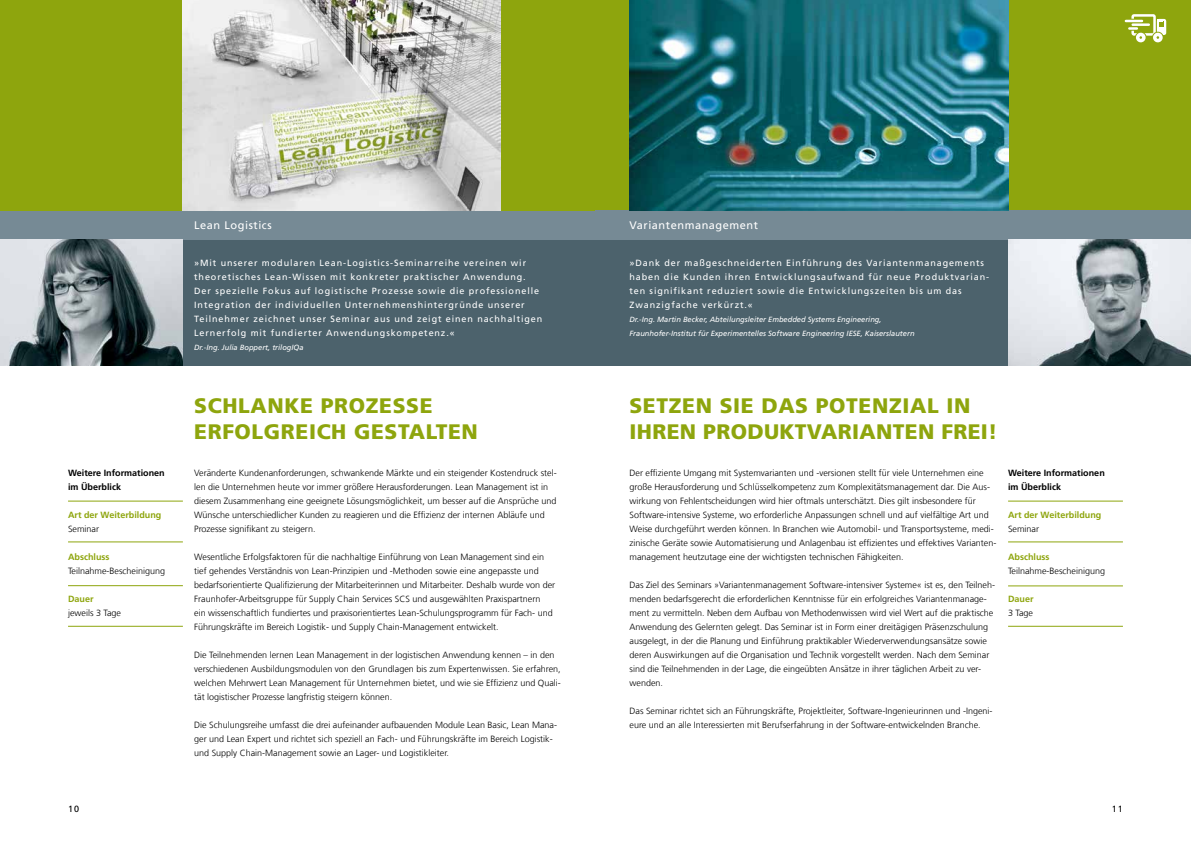
<style>
.page{position:relative;width:1191px;height:842px;background:#fff}
.page>*{position:absolute;margin:0;border:0;box-sizing:border-box;transform-origin:0 0}
.t1{font:900 21px/26px "Frutiger LT Com";letter-spacing:.03em;color:#8ea50d}
.t2{font:11px "Frutiger LT Com";letter-spacing:.05em;color:#fff}
.t3{font:300 9px/14px "Frutiger LT Com";color:#000}
.t4{font:9px/14px "Frutiger LT Com";letter-spacing:.1em;color:#fff}
.t5{font:700 9px "Frutiger LT Com";color:#8ea50d}
.t6{font:700 9px/14px "Frutiger LT Com";color:#000}
.t7{font:9px "Frutiger LT Com";color:#000}
.t8{font:italic 7.5px/14px "Frutiger LT Com";color:#fff}
</style>
<div class="page">
<div style="left:0;top:210px;width:595px;height:156px;background:#4c626c"></div>
<div style="left:0;top:210px;width:595px;height:30px;background:#768a95"></div>
<div style="left:0;top:0;width:595px;height:210px;background:#8ea50d"></div>
<img style="left:183px;top:0;width:317px;height:210px">
<hr style="left:68px;top:626px;width:115px;height:1px;background:#8ea50d">
<hr style="left:68px;top:501px;width:115px;height:1px;background:#8ea50d">
<hr style="left:68px;top:542px;width:115px;height:1px;background:#8ea50d">
<hr style="left:68px;top:585px;width:115px;height:1px;background:#8ea50d">
<img style="left:0;top:240px;width:183px;height:126px">
<div style="left:595px;top:210px;width:596px;height:156px;background:#4c626c"></div>
<div style="left:595px;top:0;width:596px;height:210px;background:#8ea50d"></div>
<div style="left:595px;top:210px;width:596px;height:30px;background:#768a95"></div>
<svg style="left:1156px;top:19px;width:10px;height:16px"></svg>
<div style="left:1131px;top:14px;width:24px;height:22px;border:2px solid #fff"></div>
<svg style="left:1125px;top:19px;width:16px;height:1px"></svg>
<div style="left:1135px;top:32px;width:11px;height:11px;border:6px solid #8ea50d;border-radius:50%"></div>
<div style="left:1152px;top:32px;width:11px;height:11px;border:6px solid #8ea50d;border-radius:50%"></div>
<hr style="left:1132px;top:23px;width:16px;height:3px;background:#fff">
<svg style="left:1125px;top:20px;width:17px;height:10px"></svg>
<div style="left:1136px;top:33px;width:9px;height:9px;border:4px solid #fff;border-radius:50%"></div>
<div style="left:1153px;top:33px;width:9px;height:9px;border:4px solid #fff;border-radius:50%"></div>
<svg style="left:1156px;top:19px;width:7px;height:8px"></svg>
<img style="left:629px;top:0;width:379px;height:210px">
<img style="left:1008px;top:240px;width:183px;height:126px">
<hr style="left:1008px;top:626px;width:115px;height:1px;background:#8ea50d">
<hr style="left:1008px;top:501px;width:115px;height:1px;background:#8ea50d">
<hr style="left:1008px;top:542px;width:115px;height:1px;background:#8ea50d">
<hr style="left:1008px;top:586px;width:115px;height:1px;background:#8ea50d">
<p class="t6" style="left:68px;top:466px;width:98px">Weitere Informationen im Überblick</p>
<p class="t5" style="left:68px;top:510px;width:95px">Art der Weiterbildung</p>
<p class="t3" style="left:68px;top:522px;width:32px">Seminar</p>
<p class="t5" style="left:68px;top:552px;width:43px">Abschluss</p>
<p class="t3" style="left:68px;top:564px;width:99px">Teilnahme-Bescheinigung</p>
<p class="t5" style="left:68px;top:594px;width:27px">Dauer</p>
<p class="t3" style="left:68px;top:606px;width:55px">jeweils 3 Tage</p>
<p class="t2" style="left:194px;top:219px;width:79px">Lean Logistics</p>
<p class="t4" style="left:194px;top:256px;width:349px">»Mit unserer modularen Lean-Logistics-Seminarreihe vereinen wir theoretisches Lean-Wissen mit konkreter praktischer Anwendung.<br>Der spezielle Fokus auf logistische Prozesse sowie die professionelle Integration der individuellen Unternehmenshintergründe unserer Teilnehmer zeichnet unser Seminar aus und zeigt einen nachhaltigen Lernerfolg mit fundierter Anwendungskompetenz.«</p>
<p class="t8" style="left:194px;top:340px;width:111px">Dr.-Ing. Julia Boppert, trilogIQa</p>
<h1 class="t1" style="left:194px;top:392px;width:285px">SCHLANKE PROZESSE<br>ERFOLGREICH GESTALTEN</h1>
<p class="t3" style="left:194px;top:466px;width:364px">Veränderte Kundenanforderungen, schwankende Märkte und ein steigender Kostendruck stel&shy;len die Unternehmen heute vor immer größere Herausforderungen. Lean Management ist in diesem Zusammenhang eine geeignete Lösungsmöglichkeit, um besser auf die Ansprüche und Wünsche unterschiedlicher Kunden zu reagieren und die Effizienz der internen Abläufe und Prozesse signifikant zu steigern.</p>
<p class="t3" style="left:194px;top:550px;width:362px">Wesentliche Erfolgsfaktoren für die nachhaltige Einführung von Lean Management sind ein tief gehendes Verständnis von Lean-Prinzipien und -Methoden sowie eine angepasste und bedarfsorientierte Qualifizierung der Mitarbeiterinnen und Mitarbeiter. Deshalb wurde von der Fraunhofer-Arbeitsgruppe für Supply Chain Services SCS und ausgewählten Praxispartnern<br>ein wissenschaftlich fundiertes und praxisorientiertes Lean-Schulungsprogramm für Fach- und Führungskräfte im Bereich Logistik- und Supply Chain-Management entwickelt.</p>
<p class="t3" style="left:194px;top:648px;width:368px">Die Teilnehmenden lernen Lean Management in der logistischen Anwendung kennen – in den verschiedenen Ausbildungsmodulen von den Grundlagen bis zum Expertenwissen. Sie erfahren, welchen Mehrwert Lean Management für Unternehmen bietet, und wie sie Effizienz und Quali&shy;tät logistischer Prozesse langfristig steigern können.</p>
<p class="t3" style="left:194px;top:718px;width:364px">Die Schulungsreihe umfasst die drei aufeinander aufbauenden Module Lean Basic, Lean Mana&shy;ger und Lean Expert und richtet sich speziell an Fach- und Führungskräfte im Bereich Logistik&shy;und Supply Chain-Management sowie an Lager- und Logistikleiter.</p>
<p class="t2" style="left:629px;top:219px;width:130px">Variantenmanagement</p>
<p class="t4" style="left:629px;top:256px;width:361px">»Dank der maßgeschneiderten Einführung des Variantenmanagements haben die Kunden ihren Entwicklungsaufwand für neue Produktvarian&shy;ten signifikant reduziert sowie die Entwicklungszeiten bis um das Zwanzigfache verkürzt.«</p>
<p class="t8" style="left:629px;top:312px;width:286px">Dr.-Ing. Martin Becker, Abteilungsleiter Embedded Systems Engineering,<br>Fraunhofer-Institut für Experimentelles Software Engineering IESE, Kaiserslautern</p>
<h1 class="t1" style="left:629px;top:392px;width:369px">SETZEN SIE DAS POTENZIAL IN<br>IHREN PRODUKTVARIANTEN FREI!</h1>
<p class="t3" style="left:629px;top:466px;width:368px">Der effiziente Umgang mit Systemvarianten und -versionen stellt für viele Unternehmen eine große Herausforderung und Schlüsselkompetenz zum Komplexitätsmanagement dar. Die Aus&shy;wirkung von Fehlentscheidungen wird hier oftmals unterschätzt. Dies gilt insbesondere für Software-intensive Systeme, wo erforderliche Anpassungen schnell und auf vielfältige Art und Weise durchgeführt werden können. In Branchen wie Automobil- und Transportsysteme, medi&shy;zinische Geräte sowie Automatisierung und Anlagenbau ist effizientes und effektives Varianten&shy;management heutzutage eine der wichtigsten technischen Fähigkeiten.</p>
<p class="t3" style="left:629px;top:578px;width:367px">Das Ziel des Seminars »Variantenmanagement Software-intensiver Systeme« ist es, den Teilneh&shy;menden bedarfsgerecht die erforderlichen Kenntnisse für ein erfolgreiches Variantenmanage&shy;ment zu vermitteln. Neben dem Aufbau von Methodenwissen wird viel Wert auf die praktische Anwendung des Gelernten gelegt. Das Seminar ist in Form einer dreitägigen Präsenzschulung ausgelegt, in der die Planung und Einführung praktikabler Wiederverwendungsansätze sowie deren Auswirkungen auf die Organisation und Technik vorgestellt werden. Nach dem Seminar sind die Teilnehmenden in der Lage, die eingeübten Ansätze in ihrer täglichen Arbeit zu ver&shy;wenden.</p>
<p class="t3" style="left:629px;top:704px;width:364px">Das Seminar richtet sich an Führungskräfte, Projektleiter, Software-Ingenieurinnen und -Ingeni&shy;eure und an alle Interessierten mit Berufserfahrung in der Software-entwickelnden Branche.</p>
<p class="t6" style="left:1008px;top:466px;width:98px">Weitere Informationen im Überblick</p>
<p class="t5" style="left:1008px;top:510px;width:95px">Art der Weiterbildung</p>
<p class="t3" style="left:1008px;top:522px;width:32px">Seminar</p>
<p class="t5" style="left:1008px;top:552px;width:43px">Abschluss</p>
<p class="t3" style="left:1008px;top:564px;width:99px">Teilnahme-Bescheinigung</p>
<p class="t5" style="left:1008px;top:594px;width:27px">Dauer</p>
<p class="t3" style="left:1008px;top:606px;width:27px">3 Tage</p>
<p class="t7" style="left:68px;top:803px;width:13px">10</p>
<p class="t7" style="left:1111px;top:803px;width:13px">11</p>
</div>
